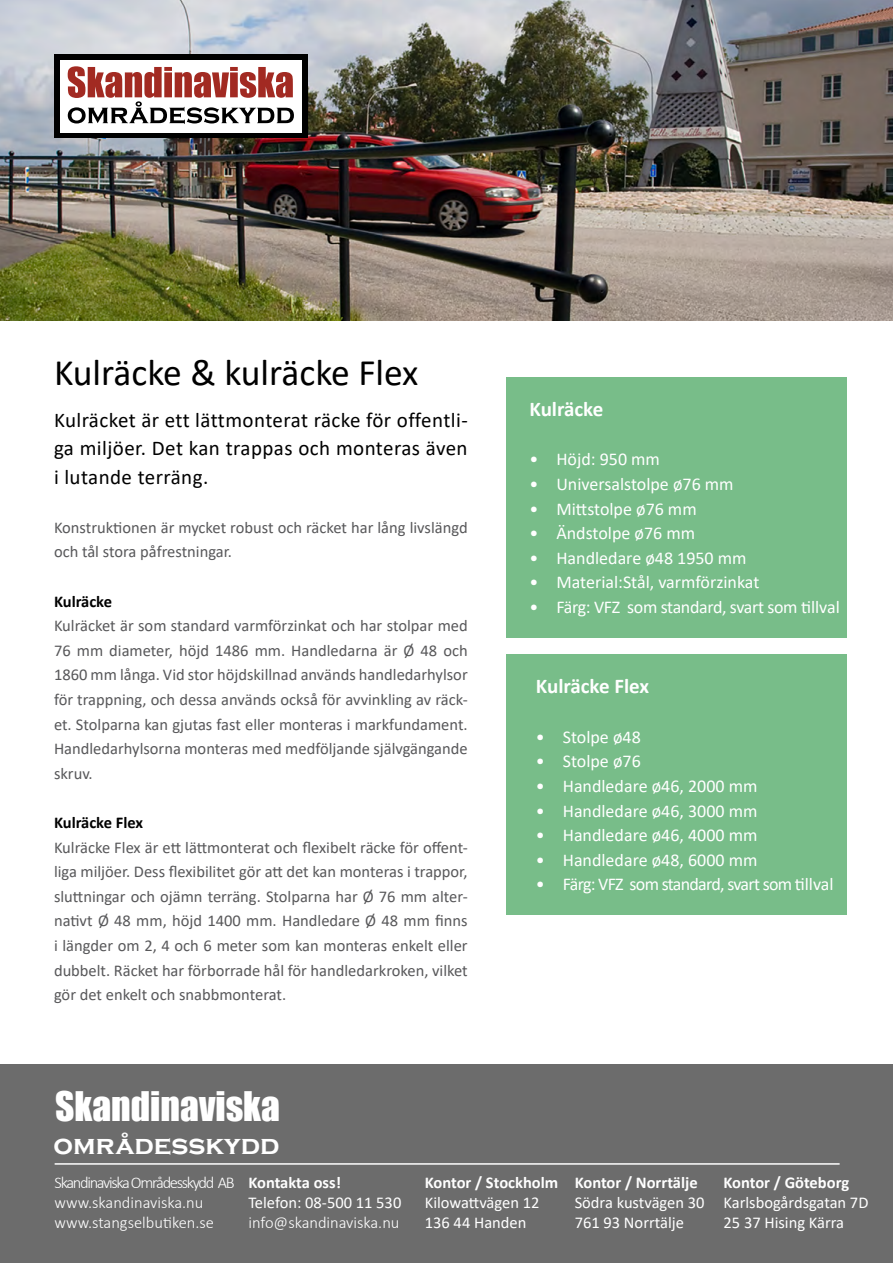
<style>
.page{position:relative;width:893px;height:1263px;background:#fff}
.page>*{position:absolute;margin:0;border:0;box-sizing:border-box;transform-origin:0 0}
.t1{font:37.5px "Calibri";color:#000}
.t2{font:37.5px "Impact";color:#fff}
.t3{font:700 27.45px "Copperplate Gothic";color:#fff}
.t4{font:21px/28.2px "Calibri";letter-spacing:.02em;color:#000;text-align:justify}
.t5{font:700 21px "Calibri";color:#fff}
.t6{font:18px "Calibri";color:#fff}
.t7{font:18px "Calibri";letter-spacing:-.02em;color:#fff}
.t8{font:18px "Calibri";letter-spacing:-.04em;color:#fff}
.t9{font:16.5px/24.6px "Calibri";color:#58585a;text-align:justify}
.t10{font:16.5px/19.8px "Calibri";color:#fff}
.t11{font:300 16.5px/19.8px "Calibri";letter-spacing:-.005em;color:#fff}
.t12{font:700 16.5px "Calibri";color:#fff}
.t13{font:700 16.5px "Calibri";color:#000}
</style>
<div class="page">
<div style="left:0;top:1064px;width:893px;height:199px;background:#6c6c6c"></div>
<img style="left:0;top:0;width:893px;height:321px">
<div style="left:54px;top:54px;width:253px;height:84px;background:#000"></div>
<div style="left:60px;top:60px;width:242px;height:72px;background:#fff"></div>
<svg style="left:68px;top:66px;width:226px;height:58px"></svg>
<div style="left:506px;top:377px;width:341px;height:261px;background:#78bd89"></div>
<div style="left:506px;top:654px;width:341px;height:260px;background:#78bd89"></div>
<hr style="left:55px;top:1163px;width:785px;height:2px;background:#fff">
<h1 class="t1" style="left:54px;top:347px;width:366px">Kulräcke &amp; kulräcke Flex</h1>
<p class="t4" style="left:54px;top:406px;width:415px">Kulräcket är ett lättmonterat räcke för offentli&shy;ga miljöer. Det kan trappas och monteras även i lutande terräng.</p>
<p class="t9" style="left:54px;top:515px;width:415px">Konstruktionen är mycket robust och räcket har lång livslängd och tål stora påfrestningar.</p>
<p class="t13" style="left:54px;top:589px;width:60px">Kulräcke</p>
<p class="t9" style="left:54px;top:613px;width:415px">Kulräcket är som standard varmförzinkat och har stolpar med 76 mm diameter, höjd 1486 mm. Handledarna är Ø 48 och 1860 mm långa. Vid stor höjdskillnad används handledarhylsor för trappning, och dessa används också för avvinkling av räck&shy;et. Stolparna kan gjutas fast eller monteras i markfundament.<br>Handledarhylsorna monteras med medföljande självgängande skruv.</p>
<p class="t13" style="left:54px;top:811px;width:91px">Kulräcke Flex</p>
<p class="t9" style="left:54px;top:834px;width:415px">Kulräcke Flex är ett lättmonterat och flexibelt räcke för offent&shy;liga miljöer. Dess flexibilitet gör att det kan monteras i trappor, sluttningar och ojämn terräng. Stolparna har Ø 76 mm alter&shy;nativt Ø 48 mm, höjd 1400 mm. Handledare Ø 48 mm finns i längder om 2, 4 och 6 meter som kan monteras enkelt eller dubbelt. Räcket har förborrade hål för handledarkroken, vilket gör det enkelt och snabbmonterat.</p>
<p class="t5" style="left:529px;top:394px;width:75px">Kulräcke</p>
<p class="t6" style="left:529px;top:447px;width:132px">• Höjd: 950 mm</p>
<p class="t6" style="left:529px;top:472px;width:206px">• Universalstolpe ø76 mm</p>
<p class="t6" style="left:529px;top:496px;width:169px">• Mittstolpe ø76 mm</p>
<p class="t6" style="left:529px;top:521px;width:167px">• Ändstolpe ø76 mm</p>
<p class="t6" style="left:529px;top:545px;width:219px">• Handledare ø48 1950 mm</p>
<p class="t6" style="left:529px;top:570px;width:231px">• Material:Stål, varmförzinkat</p>
<p class="t7" style="left:529px;top:595px;width:312px">• Färg: VFZ som standard, svart som tillval</p>
<p class="t5" style="left:536px;top:672px;width:115px">Kulräcke Flex</p>
<p class="t6" style="left:536px;top:724px;width:107px">• Stolpe ø48</p>
<p class="t6" style="left:536px;top:749px;width:106px">• Stolpe ø76</p>
<p class="t6" style="left:536px;top:773px;width:223px">• Handledare ø46, 2000 mm</p>
<p class="t6" style="left:536px;top:798px;width:223px">• Handledare ø46, 3000 mm</p>
<p class="t6" style="left:536px;top:823px;width:223px">• Handledare ø46, 4000 mm</p>
<p class="t6" style="left:536px;top:847px;width:223px">• Handledare ø48, 6000 mm</p>
<p class="t8" style="left:536px;top:872px;width:299px">• Färg: VFZ som standard, svart som tillval</p>
<h1 class="t2" style="left:55px;top:1077px;width:226px">Skandinaviska</h1>
<h2 class="t3" style="left:54px;top:1129px;width:227px">områdesskydd</h2>
<p class="t11" style="left:55px;top:1172px;width:182px">Skandinaviska Områdesskydd AB www.skandinaviska.nu www.stangselbutiken.se</p>
<p class="t12" style="left:425px;top:1171px;width:135px">Kontor / Stockholm</p>
<p class="t12" style="left:248px;top:1171px;width:94px">Kontakta oss!</p>
<p class="t10" style="left:248px;top:1192px;width:154px">Telefon: 08-500 11 530</p>
<p class="t11" style="left:248px;top:1212px;width:153px">info@skandinaviska.nu</p>
<p class="t10" style="left:425px;top:1192px;width:116px">Kilowattvägen 12<br>136 44 Handen</p>
<p class="t12" style="left:575px;top:1171px;width:124px">Kontor / Norrtälje</p>
<p class="t10" style="left:575px;top:1192px;width:131px">Södra kustvägen 30<br>761 93 Norrtälje</p>
<p class="t12" style="left:723px;top:1171px;width:127px">Kontor / Göteborg</p>
<p class="t10" style="left:723px;top:1192px;width:146px">Karlsbogårdsgatan 7D<br>25 37 Hising Kärra</p>
</div>
